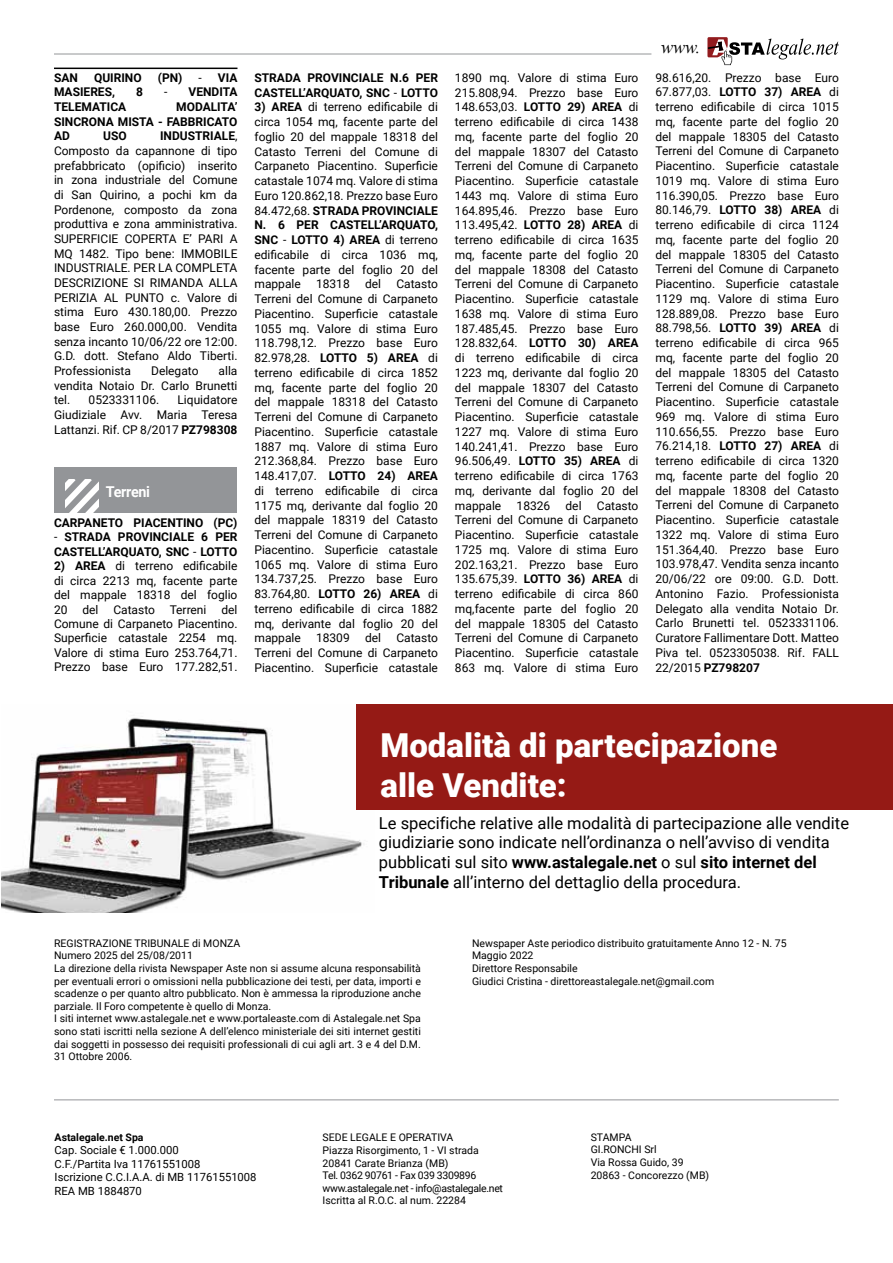
<style>
.page{position:relative;width:893px;height:1263px;background:#fff}
.page>*{position:absolute;margin:0;border:0;box-sizing:border-box;transform-origin:0 0}
.t1{font:900 33px/39.6px "Roboto";color:#fff}
.t2{font:italic 18px "Times New Roman";color:#000}
.t3{font:16.5px/19.8px "Roboto";color:#000}
.t4{font:700 15px "Roboto";letter-spacing:-.02em;color:#fff;scale:.96 1}
.t5{font:12px/14.7px "Roboto";color:#000;text-align:justify}
.t6{font:700 12px/14.7px "Roboto";color:#000}
.t7{font:11.25px/13.5px "Roboto";color:#000}
.t8{font:10.5px/12.6px "Roboto";color:#000}
.t9{font:700 10.5px "Roboto";color:#000}
.s1{font-weight:400}
.s2{font-weight:700}
</style>
<div class="page">
<svg style="left:707px;top:37px;width:132px;height:28px"></svg>
<hr style="left:892px;top:0;width:1px;height:449px;background:#f1f1f2">
<hr style="left:54px;top:1099px;width:785px;height:1px;background:#939598">
<hr style="left:54px;top:54px;width:597px;height:1px;background:#939598">
<img style="left:1px;top:718px;width:363px;height:195px">
<div style="left:356px;top:704px;width:537px;height:106px;background:#951a15"></div>
<hr style="left:54px;top:68px;width:183px;height:1px;background:#000">
<div style="left:54px;top:467px;width:183px;height:46px;background:#939598"></div>
<svg style="left:66px;top:480px;width:33px;height:33px"></svg>
<p class="t6" style="left:54px;top:70px;width:25px">SAN</p>
<p class="t6" style="left:94px;top:70px;width:49px">QUIRINO</p>
<p class="t6" style="left:158px;top:70px;width:26px">(PN)</p>
<p class="t6" style="left:199px;top:70px;width:40px"><span class="s1">-</span> VIA</p>
<p class="t6" style="left:54px;top:84px;width:63px">MASIERES,</p>
<p class="t6" style="left:136px;top:84px;width:8px">8</p>
<p class="t6" style="left:164px;top:84px;width:75px"><span class="s1">-</span> VENDITA</p>
<p class="t6" style="left:54px;top:99px;width:74px">TELEMATICA</p>
<p class="t6" style="left:54px;top:99px;width:185px;text-align:justify;text-indent:122px">MODALITA’ SINCRONA MISTA - FABBRICATO AD</p>
<p class="t5" style="left:54px;top:128px;width:185px;text-indent:106px"><span class="s2">INDUSTRIALE</span>, Composto da capannone di tipo prefabbricato (opificio) inserito in zona industriale del Comune di San Quirino, a pochi km da Pordenone, composto da zona produttiva e zona amministrativa.<br>SUPERFICIE COPERTA E’ PARI A MQ 1482. Tipo bene: IMMOBILE INDUSTRIALE. PER LA COMPLETA DESCRIZIONE SI RIMANDA ALLA PERIZIA AL PUNTO c. Valore di stima Euro 430.180,00. Prezzo base Euro 260.000,00. Vendita senza incanto 10/06/22 ore 12:00.<br>G.D. dott. Stefano Aldo Tiberti.<br>Professionista</p>
<p class="t6" style="left:103px;top:128px;width:25px">USO</p>
<p class="t5" style="left:54px;top:363px;width:185px;text-indent:165px">alla vendita Notaio Dr. Carlo Brunetti tel.</p>
<p class="t5" style="left:151px;top:363px;width:49px">Delegato</p>
<p class="t5" style="left:54px;top:392px;width:185px;text-indent:124px">Liquidatore Giudiziale Avv. Maria Teresa Lattanzi. Rif. CP 8/2017 <span class="s2">PZ798308</span></p>
<p class="t5" style="left:89px;top:392px;width:72px">0523331106.</p>
<p class="t4" style="left:106px;top:481px;width:48px">Terreni</p>
<p class="t6" style="left:54px;top:515px;width:185px">CARPANETO PIACENTINO (PC)</p>
<p class="t6" style="left:54px;top:530px;width:185px"><span class="s1">-</span> STRADA PROVINCIALE 6 PER<br>CASTELL’ARQUATO, SNC <span class="s1">-</span> LOTTO</p>
<p class="t5" style="left:54px;top:558px;width:185px"><span class="s2">2) AREA</span> di terreno edificabile di circa 2213 mq, facente parte del mappale 18318 del foglio 20 del Catasto Terreni del Comune di Carpaneto Piacentino.<br>Superficie catastale 2254 mq.<br>Valore di stima Euro 253.764,71.<br>Prezzo base Euro 177.282,51.</p>
<p class="t6" style="left:254px;top:70px;width:185px">STRADA PROVINCIALE N.6 PER<br>CASTELL’ARQUATO, SNC <span class="s1">-</span> LOTTO</p>
<p class="t5" style="left:254px;top:99px;width:185px"><span class="s2">3) AREA</span> di terreno edificabile di circa 1054 mq, facente parte del foglio 20 del mappale 18318 del Catasto Terreni del Comune di Carpaneto Piacentino. Superficie catastale 1074 mq. Valore di stima Euro 120.862,18. Prezzo base Euro 84.472,68. <span class="s2">STRADA PROVINCIALE N. 6 PER CASTELL’ARQUATO, SNC</span> - <span class="s2">LOTTO 4) AREA</span> di terreno edificabile di circa 1036 mq, facente parte del foglio 20 del mappale</p>
<p class="t5" style="left:316px;top:276px;width:35px">18318</p>
<p class="t5" style="left:365px;top:276px;width:18px">del</p>
<p class="t5" style="left:254px;top:276px;width:185px;text-indent:142px">Catasto Terreni del Comune di Carpaneto Piacentino. Superficie catastale 1055 mq. Valore di stima Euro 118.798,12. Prezzo base Euro 82.978,28. <span class="s2">LOTTO 5) AREA</span> di terreno edificabile di circa 1852 mq, facente parte del foglio 20 del mappale 18318 del Catasto Terreni del Comune di Carpaneto Piacentino. Superficie catastale 1887 mq. Valore di stima Euro 212.368,84. Prezzo base Euro 148.417,07. <span class="s2">LOTTO 24) AREA </span>di terreno edificabile di circa 1175 mq, derivante dal foglio 20 del mappale 18319 del Catasto Terreni del Comune di Carpaneto Piacentino. Superficie catastale 1065 mq. Valore di stima Euro 134.737,25. Prezzo base Euro 83.764,80. <span class="s2">LOTTO 26) AREA</span> di terreno edificabile di circa 1882 mq, derivante dal foglio 20 del mappale</p>
<p class="t5" style="left:316px;top:630px;width:35px">18309</p>
<p class="t5" style="left:365px;top:630px;width:18px">del</p>
<p class="t5" style="left:254px;top:630px;width:185px;text-indent:142px">Catasto Terreni del Comune di Carpaneto Piacentino. Superficie catastale</p>
<p class="t5" style="left:455px;top:70px;width:185px">1890 mq. Valore di stima Euro 215.808,94. Prezzo base Euro 148.653,03. <span class="s2">LOTTO 29) AREA</span> di terreno edificabile di circa 1438 mq, facente parte del foglio 20 del mappale 18307 del Catasto Terreni del Comune di Carpaneto Piacentino. Superficie catastale 1443 mq. Valore di stima Euro 164.895,46. Prezzo base Euro 113.495,42. <span class="s2">LOTTO 28) AREA</span> di terreno edificabile di circa 1635 mq, facente parte del foglio 20 del mappale 18308 del Catasto Terreni del Comune di Carpaneto Piacentino. Superficie catastale 1638 mq. Valore di stima Euro 187.485,45. Prezzo base Euro 128.832,64. <span class="s2">LOTTO 30) AREA </span>di terreno edificabile di circa 1223 mq, derivante dal foglio 20 del mappale 18307 del Catasto Terreni del Comune di Carpaneto Piacentino. Superficie catastale 1227 mq. Valore di stima Euro 140.241,41. Prezzo base Euro 96.506,49. <span class="s2">LOTTO 35) AREA</span> di terreno edificabile di circa 1763 mq, derivante dal foglio 20 del mappale</p>
<p class="t5" style="left:517px;top:497px;width:35px">18326</p>
<p class="t5" style="left:566px;top:497px;width:18px">del</p>
<p class="t5" style="left:455px;top:497px;width:185px;text-indent:142px">Catasto Terreni del Comune di Carpaneto Piacentino. Superficie catastale 1725 mq. Valore di stima Euro 202.163,21. Prezzo base Euro 135.675,39. <span class="s2">LOTTO 36) AREA</span> di terreno edificabile di circa 860 mq,facente parte del foglio 20 del mappale 18305 del Catasto Terreni del Comune di Carpaneto Piacentino. Superficie catastale 863 mq. Valore di stima Euro</p>
<h2 class="t2" style="left:661px;top:35px;width:41px">www.</h2>
<p class="t5" style="left:655px;top:70px;width:185px">98.616,20. Prezzo base Euro 67.877,03. <span class="s2">LOTTO 37) AREA</span> di terreno edificabile di circa 1015 mq, facente parte del foglio 20 del mappale 18305 del Catasto Terreni del Comune di Carpaneto Piacentino. Superficie catastale 1019 mq. Valore di stima Euro 116.390,05. Prezzo base Euro 80.146,79. <span class="s2">LOTTO 38) AREA</span> di terreno edificabile di circa 1124 mq, facente parte del foglio 20 del mappale 18305 del Catasto Terreni del Comune di Carpaneto Piacentino. Superficie catastale 1129 mq. Valore di stima Euro 128.889,08. Prezzo base Euro 88.798,56. <span class="s2">LOTTO 39) AREA</span> di terreno edificabile di circa 965 mq, facente parte del foglio 20 del mappale 18305 del Catasto Terreni del Comune di Carpaneto Piacentino. Superficie catastale 969 mq. Valore di stima Euro 110.656,55. Prezzo base Euro 76.214,18. <span class="s2">LOTTO 27) AREA</span> di terreno edificabile di circa 1320 mq, facente parte del foglio 20 del mappale 18308 del Catasto Terreni del Comune di Carpaneto Piacentino. Superficie catastale 1322 mq. Valore di stima Euro 151.364,40. Prezzo base Euro 103.978,47. Vendita senza incanto 20/06/22 ore 09:00. G.D. Dott.<br>Antonino Fazio. Professionista Delegato alla vendita Notaio Dr.<br>Carlo Brunetti tel. 0523331106.<br>Curatore Fallimentare Dott. Matteo Piva tel. 0523305038. Rif. FALL 22/2015 <span class="s2">PZ798207</span></p>
<h1 class="t1" style="left:380px;top:724px;width:398px">Modalità di partecipazione alle Vendite:</h1>
<p class="t3" style="left:379px;top:812px;width:472px">Le specifiche relative alle modalità di partecipazione alle vendite giudiziarie sono indicate nell’ordinanza o nell’avviso di vendita pubblicati sul sito <span class="s2">www.astalegale.net</span> o sul <span class="s2">sito internet del Tribunale</span> all’interno del dettaglio della procedura.</p>
<p class="t8" style="left:54px;top:936px;width:368px">REGISTRAZIONE TRIBUNALE di MONZA<br>Numero 2025 del 25/08/2011<br>La direzione della rivista Newspaper Aste non si assume alcuna responsabilità per eventuali errori o omissioni nella pubblicazione dei testi, per data, importi e scadenze o per quanto altro pubblicato. Non è ammessa la riproduzione anche parziale. Il Foro competente è quello di Monza.<br>I siti internet www.astalegale.net e www.portaleaste.com di Astalegale.net Spa sono stati iscritti nella sezione A dell’elenco ministeriale dei siti internet gestiti dai soggetti in possesso dei requisiti professionali di cui agli art. 3 e 4 del D.M.<br>31 Ottobre 2006.</p>
<p class="t8" style="left:472px;top:936px;width:316px">Newspaper Aste periodico distribuito gratuitamente Anno 12 - N. 75<br>Maggio 2022<br>Direttore Responsabile<br>Giudici Cristina - direttoreastalegale.net@gmail.com</p>
<p class="t9" style="left:55px;top:1130px;width:90px">Astalegale.net Spa</p>
<p class="t7" style="left:55px;top:1143px;width:203px">Cap. Sociale € 1.000.000<br>C.F./Partita Iva 11761551008<br>Iscrizione C.C.I.A.A. di MB 11761551008<br>REA MB 1884870</p>
<p class="t8" style="left:323px;top:1131px;width:182px">SEDE LEGALE E OPERATIVA<br>Piazza Risorgimento, 1 - VI strada<br>20841 Carate Brianza (MB)<br>Tel. 0362 90761 - Fax 039 3309896 www.astalegale.net - info@astalegale.net<br>Iscritta al R.O.C. al num. 22284</p>
<p class="t8" style="left:591px;top:1130px;width:120px">STAMPA<br>GI.RONCHI Srl<br>Via Rossa Guido, 39<br>20863 - Concorezzo (MB)</p>
</div>
